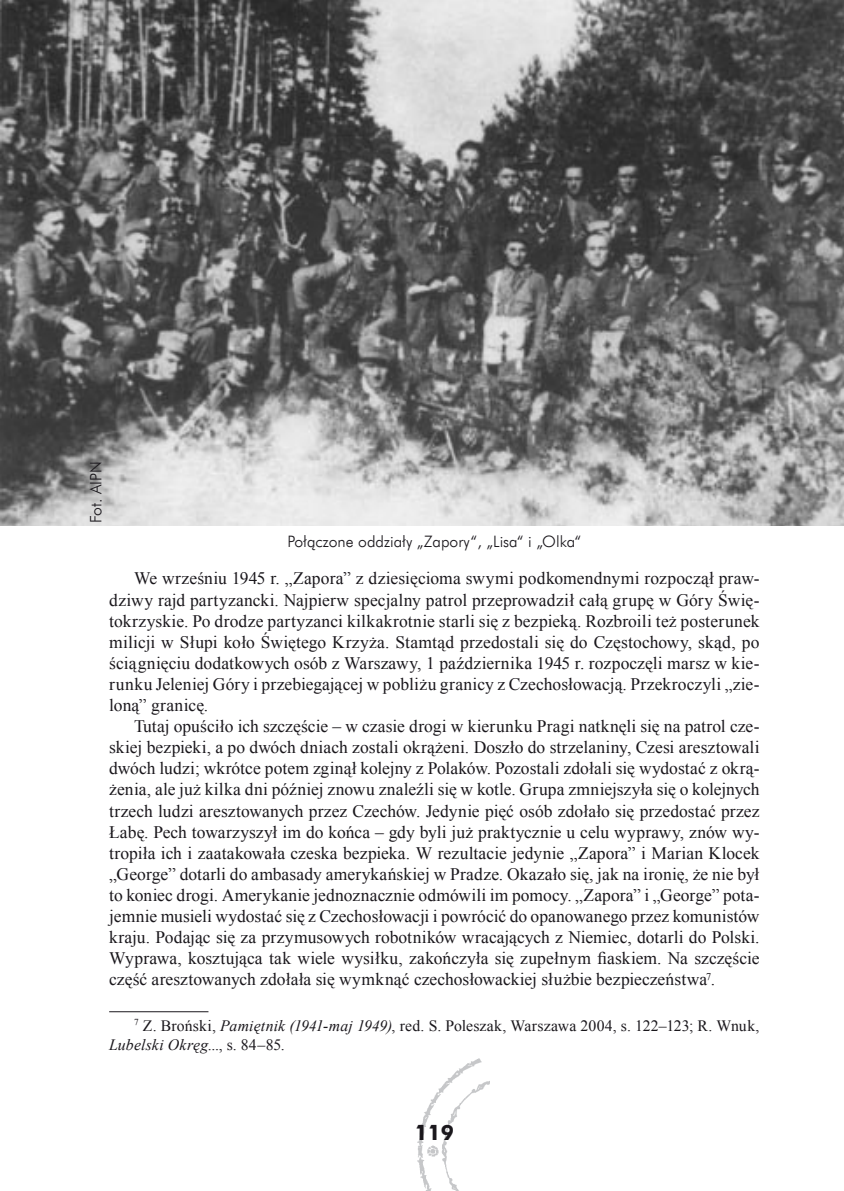
<style>
.page{position:relative;width:844px;height:1191px;background:#fff}
.page>*{position:absolute;margin:0;border:0;box-sizing:border-box;transform-origin:0 0}
.t1{font:700 21px "Futura EU";color:#1a171c}
.t2{font:17.5px/21px "Times New Roman";letter-spacing:.005em;color:#1a171c;text-align:justify}
.t3{font:15.75px/18.9px "Times New Roman";letter-spacing:.005em;color:#1a171c}
.t4{font:15.75px "Futura Lt EU";color:#1a171c}
.s1{font-style:italic}
</style>
<div class="page">
<img style="left:418px;top:1058px;width:72px;height:133px">
<hr style="left:109px;top:1011px;width:99px;height:1px;background:#1a171c">
<img style="left:0;top:0;width:843px;height:525px">
<p class="t4" style="left:86px;top:523px;width:63px;rotate:-90deg">Fot. AIPN</p>
<p class="t4" style="left:287px;top:532px;width:295px">Połączone oddziały „Zapory“, „Lisa“ i „Olka“</p>
<p class="t2" style="left:109px;top:568px;width:651px;text-indent:25px">We wrześniu 1945 r. „Zapora” z dziesięcioma swymi podkomendnymi rozpoczął praw&shy;dziwy rajd partyzancki. Najpierw specjalny patrol przeprowadził całą grupę w Góry Świę&shy;tokrzyskie. Po drodze partyzanci kilkakrotnie starli się z bezpieką. Rozbroili też posterunek milicji w Słupi koło Świętego Krzyża. Stamtąd przedostali się do Częstochowy, skąd, po ściągnięciu dodatkowych osób z Warszawy, 1 października 1945 r. rozpoczęli marsz w kie&shy;runku Jeleniej Góry i przebiegającej w pobliżu granicy z Czechosłowacją. Przekroczyli „zie&shy;loną” granicę.</p>
<p class="t2" style="left:109px;top:715px;width:651px;text-indent:25px">Tutaj opuściło ich szczęście – w czasie drogi w kierunku Pragi natknęli się na patrol cze&shy;skiej bezpieki, a po dwóch dniach zostali okrążeni. Doszło do strzelaniny, Czesi aresztowali dwóch ludzi; wkrótce potem zginął kolejny z Polaków. Pozostali zdołali się wydostać z okrą&shy;żenia, ale już kilka dni później znowu znaleźli się w kotle. Grupa zmniejszyła się o kolejnych trzech ludzi aresztowanych przez Czechów. Jedynie pięć osób zdołało się przedostać przez Łabę. Pech towarzyszył im do końca – gdy byli już praktycznie u celu wyprawy, znów wy&shy;tropiła ich i zaatakowała czeska bezpieka. W rezultacie jedynie „Zapora” i Marian Klocek „George” dotarli do ambasady amerykańskiej w Pradze. Okazało się, jak na ironię, że nie był to koniec drogi. Amerykanie jednoznacznie odmówili im pomocy. „Zapora” i „George” pota&shy;jemnie musieli wydostać się z Czechosłowacji i powrócić do opanowanego przez komunistów kraju. Podając się za przymusowych robotników wracających z Niemiec, dotarli do Polski.<br>Wyprawa, kosztująca tak wiele wysiłku, zakończyła się zupełnym fiaskiem. Na szczęście część aresztowanych zdołała się wymknąć czechosłowackiej służbie bezpieczeństwa .</p>
<p class="t3" style="left:109px;top:1015px;width:651px;text-indent:34px">Z. Broński, <span class="s1">Pamiętnik (1941-maj 1949)</span>, red. S. Poleszak, Warszawa 2004, s. 122–123; R. Wnuk,<br><span class="s1">Lubelski Okręg</span>..., s. 84–85.</p>
<p class="t1" style="left:414px;top:1119px;width:14px">119</p>
</div>
